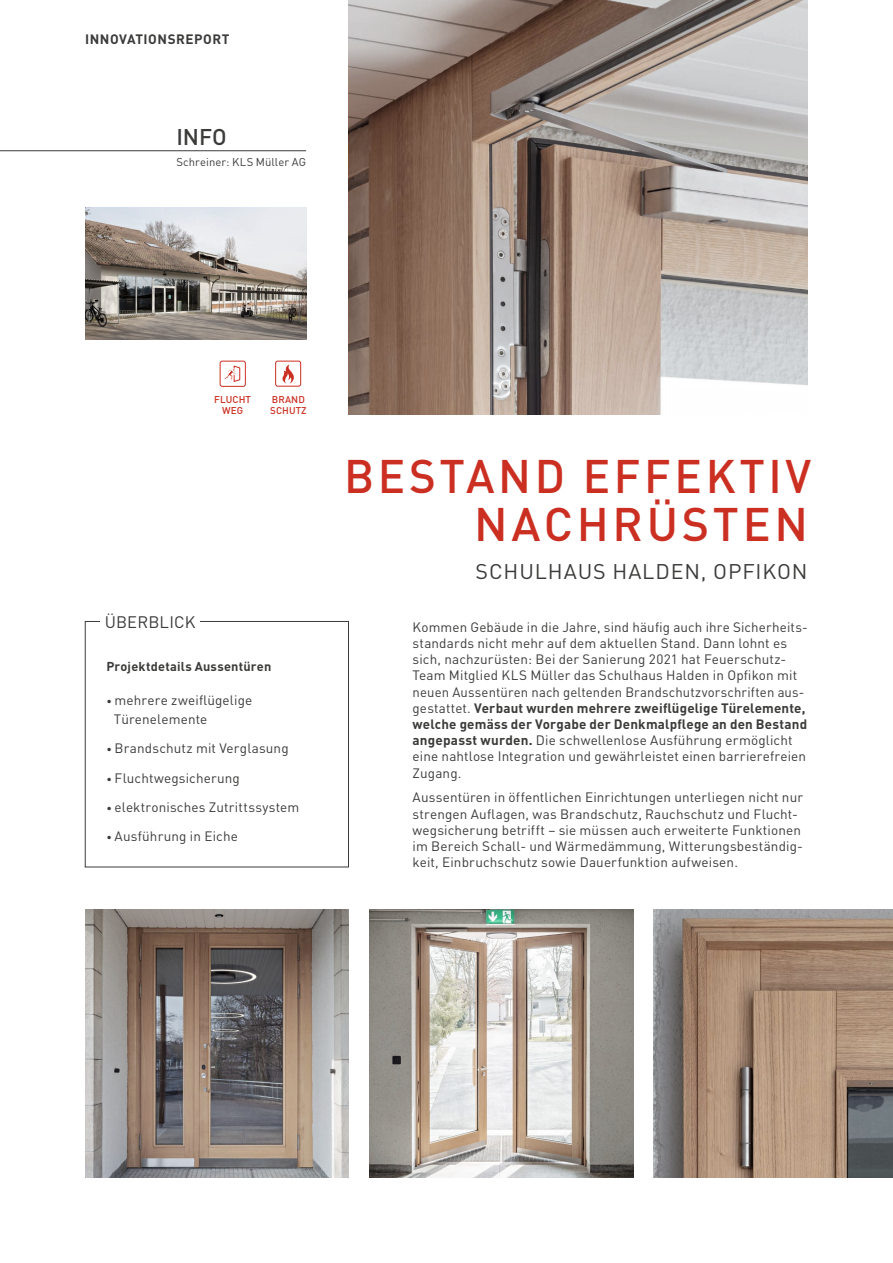
<style>
.page{position:relative;width:893px;height:1263px;background:#fff}
.page>*{position:absolute;margin:0;border:0;box-sizing:border-box;transform-origin:0 0}
.t1{font:500 46.5px/48px "DIN Pro";letter-spacing:.08em;color:#cb2f22;text-align:right}
.t2{font:500 22.5px "DIN Pro";color:#3b3b3a}
.t3{font:21px "DIN Pro";letter-spacing:.04em;color:#3b3b3a}
.t4{font:16.5px "DIN Pro";letter-spacing:.01em;color:#3b3b3a}
.t5{font:13.5px/16.2px "DIN Pro";letter-spacing:.01em;color:#3b3b3a}
.t6{font:700 13.5px "DIN Pro";letter-spacing:.04em;color:#3b3b3a}
.t7{font:700 12.75px "DIN Pro";letter-spacing:.015em;color:#3b3b3a}
.t8{font:11.25px "DIN Pro";letter-spacing:.01em;color:#3b3b3a}
.t9{font:500 9.75px/11.7px "DIN Pro";letter-spacing:.01em;color:#cb2f22}
.s1{font-size:10.5px}
.s2{font-weight:700}
</style>
<div class="page">
<hr style="left:0;top:150px;width:306px;height:1px;background:#3b3b3a">
<svg style="left:282px;top:365px;width:12px;height:18px"></svg>
<div style="left:275px;top:361px;width:26px;height:26px;border:1px solid #cb2f22;border-radius:2px"></div>
<div style="left:220px;top:361px;width:26px;height:26px;border:1px solid #cb2f22;border-radius:2px"></div>
<svg style="left:224px;top:365px;width:16px;height:17px"></svg>
<div style="left:85px;top:621px;width:264px;height:246px;border:1px solid #3b3b3a"></div>
<div style="left:101px;top:615px;width:99px;height:15px;background:#fff"></div>
<svg style="left:349px;top:0;width:459px;height:414px;background:#a2948b"></svg>
<svg style="left:85px;top:208px;width:221px;height:131px;background:#a19b96"></svg>
<svg style="left:85px;top:910px;width:808px;height:268px;background:#a2978d"></svg>
<p class="t6" style="left:85px;top:30px;width:146px">INNOVATIONSREPORT</p>
<h2 class="t2" style="left:176px;top:121px;width:52px">INFO</h2>
<p class="t8" style="left:176px;top:154px;width:131px">Schreiner: KLS Müller AG</p>
<p class="t9" style="left:214px;top:393px;width:38px;text-align:center">FLUCHT<br>WEG</p>
<p class="t9" style="left:270px;top:393px;width:38px">BRAND<br>SCHUTZ</p>
<p class="t4" style="left:105px;top:610px;width:92px">ÜBERBLICK</p>
<p class="t7" style="left:106px;top:658px;width:166px">Projektdetails Aussentüren</p>
<p class="t5" style="left:114px;top:690px;width:140px;line-height:18.5px;text-indent:-7px"><span class="s1">•</span> mehrere zweiflügelige<br>Türenelemente</p>
<p class="t5" style="left:106px;top:739px;width:184px"><span class="s1">•</span> Brandschutz mit Verglasung</p>
<p class="t5" style="left:106px;top:769px;width:135px"><span class="s1">•</span> Fluchtwegsicherung</p>
<p class="t5" style="left:106px;top:798px;width:195px"><span class="s1">•</span> elektronisches Zutrittssystem</p>
<p class="t5" style="left:106px;top:828px;width:133px"><span class="s1">•</span> Ausführung in Eiche</p>
<h1 class="t1" style="left:344px;top:450px;width:469px">BESTAND EFFEKTIV<br>NACHRÜSTEN</h1>
<h3 class="t3" style="left:476px;top:557px;width:333px">SCHULHAUS HALDEN, OPFIKON</h3>
<p class="t5" style="left:413px;top:618px;width:397px">Kommen Gebäude in die Jahre, sind häufig auch ihre Sicherheits&shy;standards nicht mehr auf dem aktuellen Stand. Dann lohnt es sich, nachzurüsten: Bei der Sanierung 2021 hat Feuerschutz-Team Mitglied KLS Müller das Schulhaus Halden in Opfikon mit neuen Aussentüren nach geltenden Brandschutzvorschriften aus&shy;gestattet. <span class="s2">Verbaut wurden mehrere zweiflügelige Türelemente, welche gemäss der Vorgabe der Denkmalpflege an den Bestand angepasst wurden.</span> Die schwellenlose Ausführung ermöglicht eine nahtlose Integration und gewährleistet einen barrierefreien Zugang.</p>
<p class="t5" style="left:413px;top:789px;width:392px">Aussentüren in öffentlichen Einrichtungen unterliegen nicht nur strengen Auflagen, was Brandschutz, Rauchschutz und Flucht&shy;wegsicherung betrifft – sie müssen auch erweiterte Funktionen im Bereich Schall- und Wärmedämmung, Witterungsbeständig&shy;keit, Einbruchschutz sowie Dauerfunktion aufweisen.</p>
</div>
